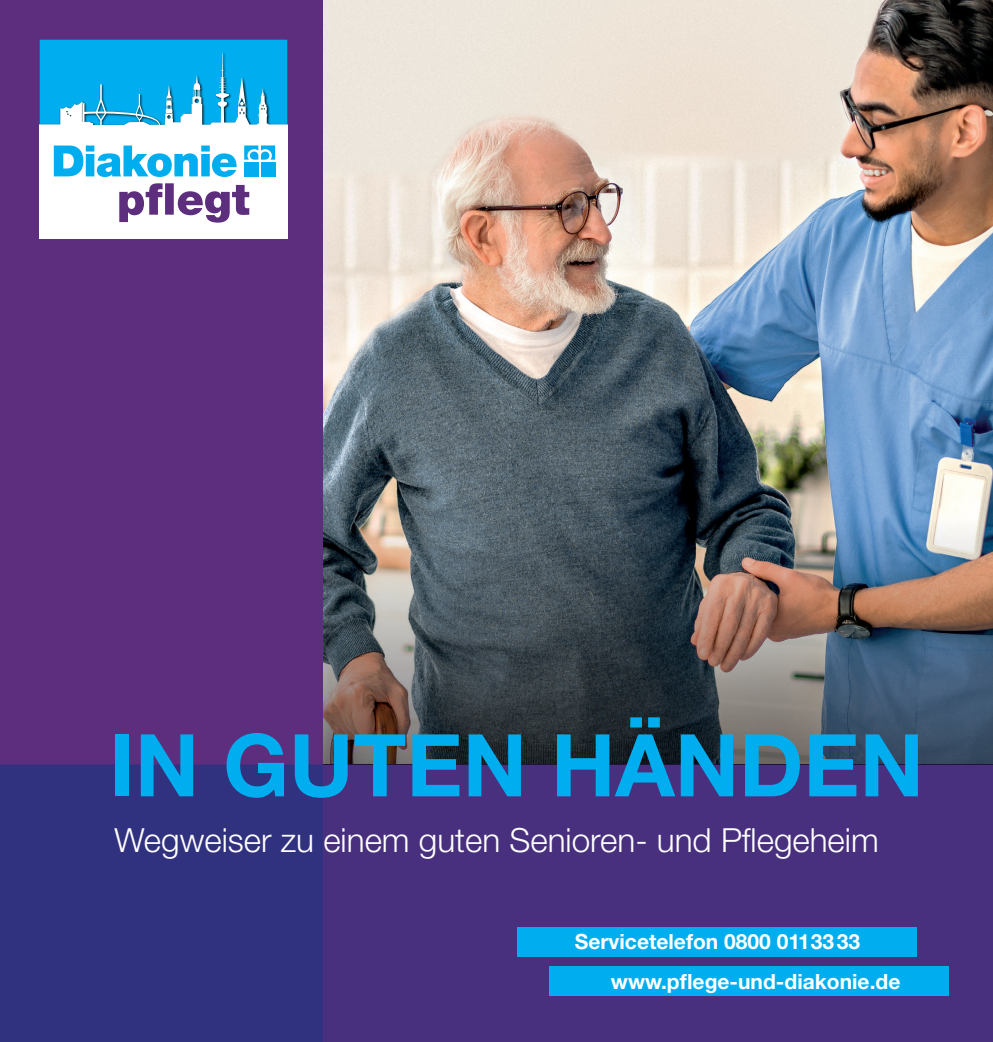
<style>
.page{position:relative;width:993px;height:1042px;background:#fff}
.page>*{position:absolute;margin:0;border:0;box-sizing:border-box;transform-origin:0 0}
.dia_headline_dinlang{font:700 86.62px "Helvetica Neue LT Std";color:#00aeef}
.dia_subline_dinlang{font:300 33.25px "Helvetica Neue LT Std";color:#fff}
.dia_sublibe_a6{font:700 21px "Helvetica Neue LT Std";color:#fff}
</style>
<div class="page">
<div style="left:0;top:0;width:992px;height:843px;background:#5e2e7e"></div>
<img style="left:323px;top:0;width:669px;height:407px">
<div style="left:0;top:764px;width:323px;height:278px;background:#30317f"></div>
<div style="left:323px;top:764px;width:669px;height:278px;background:#48307e"></div>
<div style="left:40px;top:40px;width:247px;height:11px;background:#00aeef"></div>
<svg style="left:40px;top:53px;width:247px;height:185px;background:#89d6f3"></svg>
<svg style="left:54px;top:145px;width:182px;height:32px;background:#6fd1f5"></svg>
<svg style="left:119px;top:183px;width:130px;height:40px"></svg>
<svg style="left:244px;top:145px;width:31px;height:15px"></svg>
<div style="left:244px;top:162px;width:14px;height:14px;background:#00aeef"></div>
<div style="left:261px;top:162px;width:14px;height:14px;background:#00aeef"></div>
<div style="left:517px;top:926px;width:399px;height:30px;background:#00aeef"></div>
<div style="left:549px;top:966px;width:399px;height:30px;background:#00aeef"></div>
<img style="left:323px;top:407px;width:669px;height:357px">
<p class="dia_headline_dinlang" style="left:109px;top:712px;width:815px">IN GUTEN HÄNDEN</p>
<p class="dia_subline_dinlang" style="left:114px;top:820px;width:765px">Wegweiser zu einem guten Senioren- und Pflegeheim</p>
<p class="dia_sublibe_a6" style="left:574px;top:928px;width:287px">Servicetelefon 0800 0113333</p>
<p class="dia_sublibe_a6" style="left:610px;top:968px;width:291px">www.pflege-und-diakonie.de</p>
</div>
